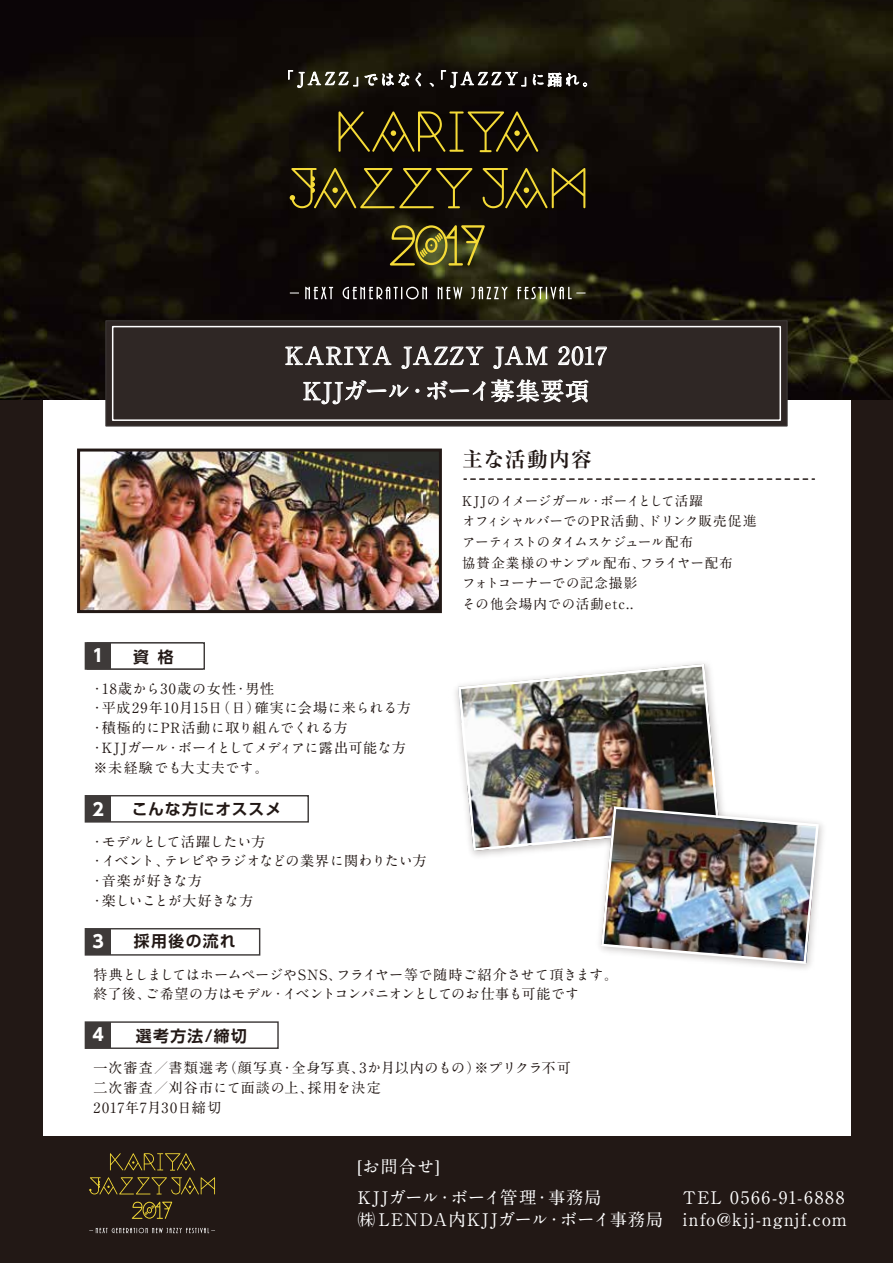
<style>
.page{position:relative;width:893px;height:1263px;background:#fff}
.page>*{position:absolute;margin:0;border:0;box-sizing:border-box;transform-origin:0 0}
.t1{font:700 24px/35.4px "A1 Mincho Std";letter-spacing:.02em;color:#fff;text-align:center}
.t2{font:700 20.85px "Ryumin Pro";letter-spacing:.06em;color:#221815}
.t3{font:700 17.4px/31px "A1 Mincho Std";letter-spacing:.04em;color:#fff}
.t4{font:700 17.4px/21.6px "A1 Mincho Std";letter-spacing:.08em;color:#fff}
.t5{font:700 17.25px "UD Shin Go Pro";color:#fff}
.t6{font:700 17.25px "A1 Mincho Std";color:#fff}
.t7{font:700 15.9px "UD Shin Go Pro De";letter-spacing:.075em;color:#221815}
.t8{font:700 15.9px "UD Shin Go Pro De";letter-spacing:.055em;color:#221815}
.t9{font:700 14.1px/19.8px "A1 Mincho Std";letter-spacing:.01em;color:#221815}
.t10{font:700 14.1px/19.8px "A1 Mincho Std";letter-spacing:.05em;color:#221815}
.t11{font:700 14.1px/19.8px "A1 Mincho Std";letter-spacing:-.025em;color:#221815}
.t12{font:700 13.5px/20.7px "A1 Mincho Std";letter-spacing:.005em;color:#221815}
</style>
<div class="page">
<img style="left:0;top:0;width:893px;height:400px">
<svg style="left:339px;top:111px;width:199px;height:41px;background:#352c0d"></svg>
<svg style="left:483px;top:168px;width:102px;height:40px;background:#3d3410"></svg>
<svg style="left:290px;top:168px;width:182px;height:40px;background:#39300f"></svg>
<svg style="left:305px;top:287px;width:28px;height:12px"></svg>
<svg style="left:343px;top:287px;width:84px;height:12px"></svg>
<svg style="left:438px;top:287px;width:24px;height:12px"></svg>
<svg style="left:471px;top:287px;width:37px;height:12px"></svg>
<svg style="left:517px;top:287px;width:69px;height:12px"></svg>
<svg style="left:390px;top:225px;width:95px;height:41px;background:#625b1d"></svg>
<svg style="left:288px;top:70px;width:70px;height:18px"></svg>
<svg style="left:365px;top:73px;width:44px;height:13px"></svg>
<svg style="left:416px;top:73px;width:5px;height:13px"></svg>
<svg style="left:441px;top:70px;width:85px;height:18px"></svg>
<svg style="left:533px;top:73px;width:54px;height:14px"></svg>
<div style="left:0;top:400px;width:893px;height:863px;background:linear-gradient(to right,#221814,#231917)"></div>
<div style="left:43px;top:400px;width:807px;height:736px;background:#fff"></div>
<div style="left:106px;top:320px;width:681px;height:106px;background:#2f2725"></div>
<div style="left:112px;top:326px;width:669px;height:95px;border:2px solid #fff"></div>
<svg style="left:285px;top:346px;width:106px;height:19px"></svg>
<svg style="left:402px;top:346px;width:81px;height:23px"></svg>
<svg style="left:303px;top:380px;width:105px;height:24px"></svg>
<svg style="left:427px;top:381px;width:58px;height:20px"></svg>
<svg style="left:491px;top:346px;width:116px;height:56px"></svg>
<svg style="left:110px;top:1153px;width:85px;height:17px"></svg>
<svg style="left:89px;top:1177px;width:126px;height:17px;background:#45381a"></svg>
<svg style="left:89px;top:1228px;width:126px;height:5px"></svg>
<svg style="left:132px;top:1202px;width:40px;height:17px"></svg>
<div style="left:87px;top:642px;width:118px;height:28px;background:#fff;border:1px solid #3e3a39"></div>
<div style="left:85px;top:643px;width:26px;height:26px;background:#3e3a39"></div>
<div style="left:85px;top:1021px;width:194px;height:28px;background:#fff;border:1px solid #3e3a39"></div>
<div style="left:85px;top:1022px;width:26px;height:26px;background:#3e3a39"></div>
<div style="left:85px;top:795px;width:224px;height:28px;background:#fff;border:1px solid #3e3a39"></div>
<div style="left:85px;top:796px;width:26px;height:25px;background:#3e3a39"></div>
<div style="left:85px;top:928px;width:175px;height:28px;background:#fff;border:1px solid #3e3a39"></div>
<div style="left:85px;top:929px;width:26px;height:25px;background:#3e3a39"></div>
<img style="left:458px;top:664px;width:262px;height:187px">
<img style="left:592px;top:798px;width:231px;height:171px">
<img style="left:601px;top:806px;width:218px;height:158px">
<svg style="left:464px;top:478px;width:350px;height:2px"></svg>
<img style="left:81px;top:452px;width:357px;height:157px">
<div style="left:77px;top:448px;width:365px;height:165px;border:3px solid #221815"></div>
<h1 class="t1" style="left:285px;top:335px;width:324px">KARIYA JAZZY JAM 2017<br>KJJガール・ボーイ募集要項</h1>
<p class="t5" style="left:92px;top:642px;width:13px">1</p>
<p class="t7" style="left:133px;top:644px;width:42px">資 格</p>
<p class="t9" style="left:90px;top:676px;width:322px">・18歳から30歳の女性・男性<br>・平成29年10月15日（日）確実に会場に来られる方・積極的にPR活動に取り組んでくれる方<br>・KJJガール・ボーイとしてメディアに露出可能な方※未経験でも大丈夫です。</p>
<p class="t6" style="left:94px;top:794px;width:10px">2</p>
<p class="t8" style="left:132px;top:796px;width:151px">こんな方にオススメ</p>
<p class="t11" style="left:90px;top:829px;width:338px">・モデルとして活躍したい方<br>・イベント、テレビやラジオなどの業界に関わりたい方・音楽が好きな方<br>・楽しいことが大好きな方</p>
<h2 class="t2" style="left:462px;top:443px;width:131px">主な活動内容</h2>
<p class="t12" style="left:462px;top:488px;width:296px">KJJのイメージガール・ボーイとして活躍<br>オフィシャルバーでのPR活動、ドリンク販売促進アーティストのタイムスケジュール配布<br>協賛企業様のサンプル配布、フライヤー配布<br>フォトコーナーでの記念撮影<br>その他会場内での活動etc..</p>
<p class="t5" style="left:92px;top:927px;width:13px">3</p>
<p class="t7" style="left:134px;top:928px;width:103px">採用後の流れ</p>
<p class="t9" style="left:94px;top:962px;width:526px">特典としましてはホームページやSNS、フライヤー等で随時ご紹介させて頂きます。終了後、ご希望の方はモデル・イベントコンパニオンとしてのお仕事も可能です</p>
<p class="t5" style="left:92px;top:1020px;width:13px">4</p>
<p class="t7" style="left:136px;top:1023px;width:113px">選考方法/締切</p>
<p class="t10" style="left:94px;top:1056px;width:479px">一次審査／書類選考（顔写真・全身写真、3か月以内のもの）※プリクラ不可二次審査／刈谷市にて面談の上、採用を決定<br>2017年7月30日締切</p>
<p class="t3" style="left:358px;top:1149px;width:245px">[お問合せ]<br>KJJガール・ボーイ管理・事務局</p>
<p class="t3" style="left:358px;top:1201px;width:307px">㈱ LENDA内KJJガール・ボーイ事務局</p>
<p class="t4" style="left:683px;top:1184px;width:166px">TEL 0566-91-6888 info@kjj-ngnjf.com</p>
</div>
